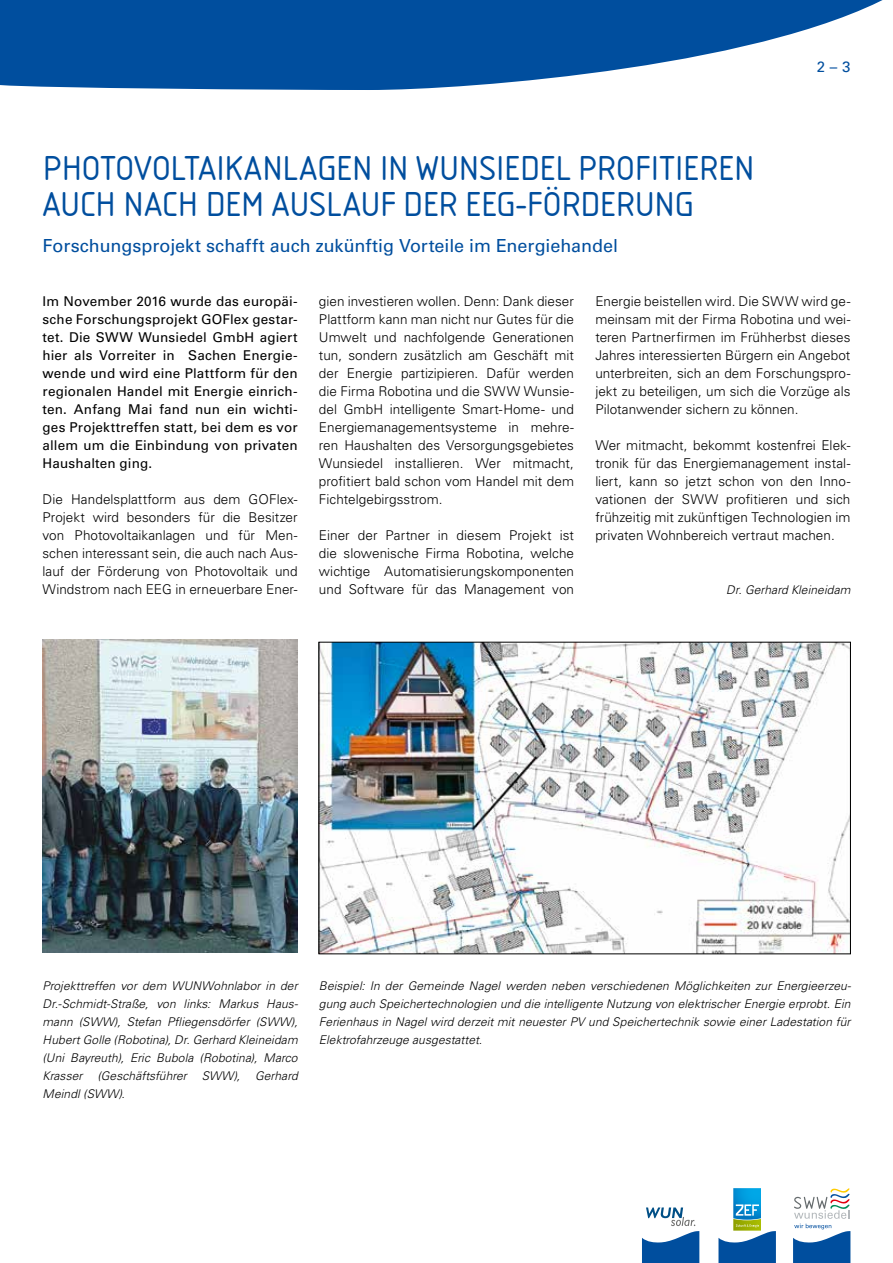
<style>
.page{position:relative;width:893px;height:1263px;background:#fff}
.page>*{position:absolute;margin:0;border:0;box-sizing:border-box;transform-origin:0 0}
.t1{font:36px/36px "Isonorm";letter-spacing:-.01em;color:#004e9e}
.t2{font:18px "Univers LT Std";color:#004e9e}
.t3{font:15px "Univers LT Std";color:#004e9e}
.t4{font:300 13.5px/18px "Univers LT Std";letter-spacing:.005em;color:#000;text-align:justify}
.t5{font:13.5px/18px "Univers LT Std";letter-spacing:.01em;color:#000;text-align:justify}
.t6{font:italic 300 12px/18px "Univers LT Std";letter-spacing:.01em;color:#000;text-align:justify}
</style>
<div class="page">
<svg style="left:793px;top:1188px;width:57px;height:75px"></svg>
<svg style="left:0;top:0;width:883px;height:90px;fill:#004e9e"></svg>
<img style="left:43px;top:639px;width:255px;height:314px">
<img style="left:321px;top:644px;width:528px;height:308px">
<svg style="left:718px;top:1188px;width:58px;height:75px"></svg>
<svg style="left:642px;top:1207px;width:57px;height:56px"></svg>
<h1 class="t1" style="left:43px;top:151px;width:714px">PHOTOVOLTAIKANLAGEN IN WUNSIEDEL PROFITIEREN<br>AUCH NACH DEM AUSLAUF DER EEG-FÖRDERUNG</h1>
<h2 class="t2" style="left:43px;top:235px;width:577px">Forschungsprojekt schafft auch zukünftig Vorteile im Energiehandel</h2>
<p class="t3" style="left:817px;top:58px;width:35px">2 – 3</p>
<p class="t5" style="left:43px;top:292px;width:257px">Im November 2016 wurde das europäi&shy;sche Forschungsprojekt GOFlex gestar&shy;tet. Die SWW Wunsiedel GmbH agiert hier als Vorreiter in Sachen Energie&shy;wende und wird eine Plattform für den regionalen Handel mit Energie einrich&shy;ten. Anfang Mai fand nun ein wichti&shy;ges Projekttreffen statt, bei dem es vor allem um die Einbindung von privaten Haushalten ging.</p>
<p class="t4" style="left:43px;top:490px;width:257px">Die Handelsplattform aus dem GOFlex-Projekt wird besonders für die Besitzer von Photovoltaikanlagen und für Men&shy;schen interessant sein, die auch nach Aus&shy;lauf der Förderung von Photovoltaik und Windstrom nach EEG in erneuerbare Ener-</p>
<p class="t4" style="left:319px;top:292px;width:257px">gien investieren wollen. Denn: Dank dieser Plattform kann man nicht nur Gutes für die Umwelt und nachfolgende Generationen tun, sondern zusätzlich am Geschäft mit der Energie partizipieren. Dafür werden die Firma Robotina und die SWW Wunsie&shy;del GmbH intelligente Smart-Home- und Energiemanagementsysteme in mehre&shy;ren Haushalten des Versorgungsgebietes Wunsiedel installieren. Wer mitmacht, profitiert bald schon vom Handel mit dem Fichtelgebirgsstrom.</p>
<p class="t4" style="left:319px;top:526px;width:257px">Einer der Partner in diesem Projekt ist die slowenische Firma Robotina, welche wichtige Automatisierungskomponenten und Software für das Management von</p>
<p class="t4" style="left:595px;top:292px;width:257px">Energie beistellen wird. Die SWW wird ge&shy;meinsam mit der Firma Robotina und wei&shy;teren Partnerfirmen im Frühherbst dieses Jahres interessierten Bürgern ein Angebot unterbreiten, sich an dem Forschungspro&shy;jekt zu beteiligen, um sich die Vorzüge als Pilotanwender sichern zu können.</p>
<p class="t4" style="left:595px;top:436px;width:257px">Wer mitmacht, bekommt kostenfrei Elek&shy;tronik für das Energiemanagement instal&shy;liert, kann so jetzt schon von den Inno&shy;vationen der SWW profitieren und sich frühzeitig mit zukünftigen Technologien im privaten Wohnbereich vertraut machen.</p>
<p class="t6" style="left:726px;top:581px;width:126px">Dr. Gerhard Kleineidam</p>
<p class="t6" style="left:43px;top:977px;width:257px">Projekttreffen vor dem WUNWohnlabor in der Dr.-Schmidt-Straße, von links: Markus Haus&shy;mann (SWW), Stefan Pfliegensdörfer (SWW), Hubert Golle (Robotina), Dr. Gerhard Kleineidam (Uni Bayreuth), Eric Bubola (Robotina), Marco Krasser (Geschäftsführer SWW), Gerhard Meindl (SWW).</p>
<p class="t6" style="left:319px;top:977px;width:534px">Beispiel: In der Gemeinde Nagel werden neben verschiedenen Möglichkeiten zur Energieerzeu&shy;gung auch Speichertechnologien und die intelligente Nutzung von elektrischer Energie erprobt. Ein Ferienhaus in Nagel wird derzeit mit neuester PV und Speichertechnik sowie einer Ladestation für Elektrofahrzeuge ausgestattet.</p>
</div>
